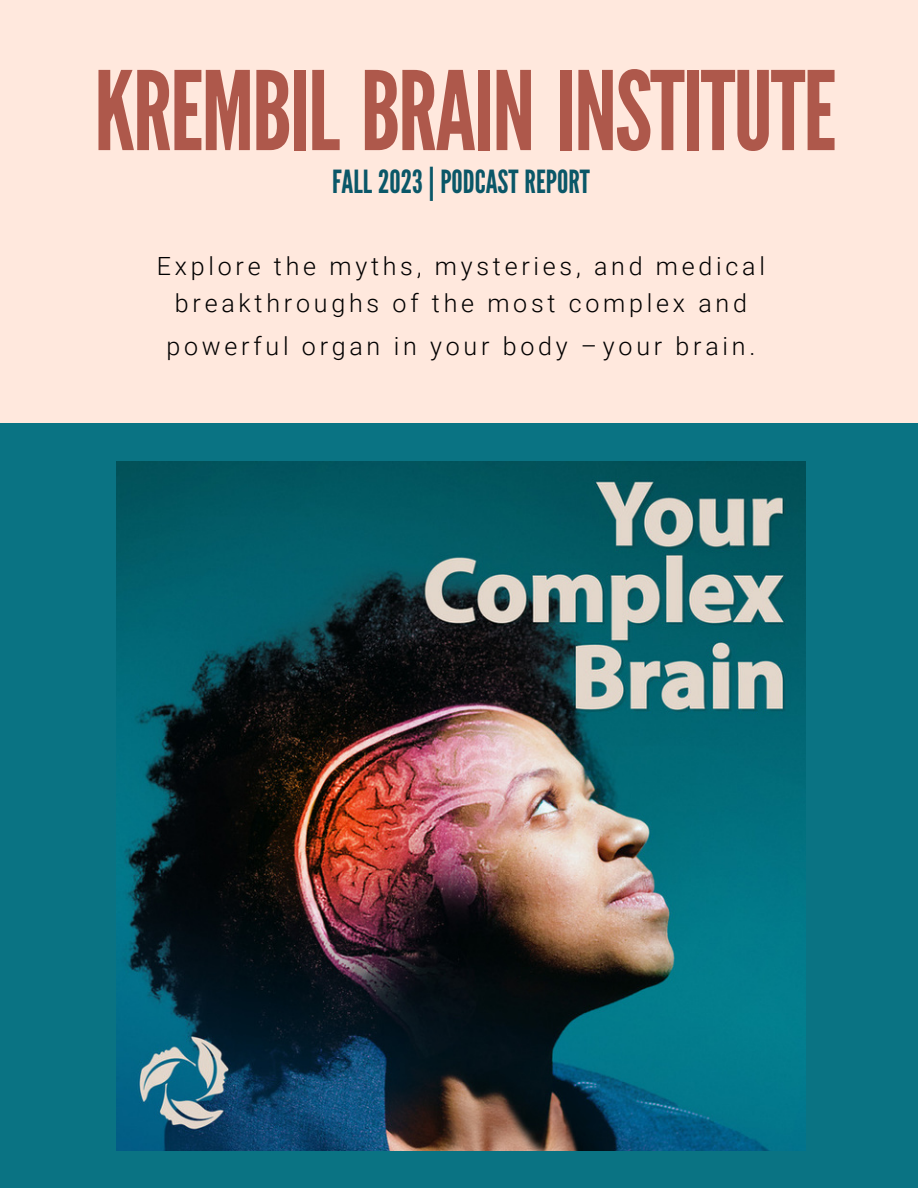
<style>
.page{position:relative;width:918px;height:1188px;background:#ffe8dd}
.page>*{position:absolute;margin:0;border:0;box-sizing:border-box;transform-origin:0 0}
.t1{font:109.2px "League Gothic";letter-spacing:-.02em;color:#ae584b}
.t2{font:31.8px "League Gothic";color:#0a5768}
.t3{font:300 25.05px/37.7px "Roboto";letter-spacing:.53em;color:#000;text-align:center}
</style>
<div class="page">
<div style="left:0;top:423px;width:918px;height:765px;background:#0a7383"></div>
<img style="left:117px;top:462px;width:688px;height:688px">
<h1 class="t1" style="left:94px;top:48px;width:744px">KREMBIL BRAIN INSTITUTE</h1>
<h2 class="t2" style="left:332px;top:163px;width:259px">FALL 2023 | PODCAST REPORT</h2>
<h3 class="t3" style="left:157px;top:248px;width:610px">E x p l o r et h em y t h s ,m y s t e r i e s ,a n dm e d i c a l b r e a k t h r o u g h so ft h em o s tc o m p l e xa n d</h3>
<h3 class="t3" style="left:167px;top:327px;width:590px">p o w e r f u lo r g a ni ny o u rb o d y–y o u rb r a i n .</h3>
</div>
